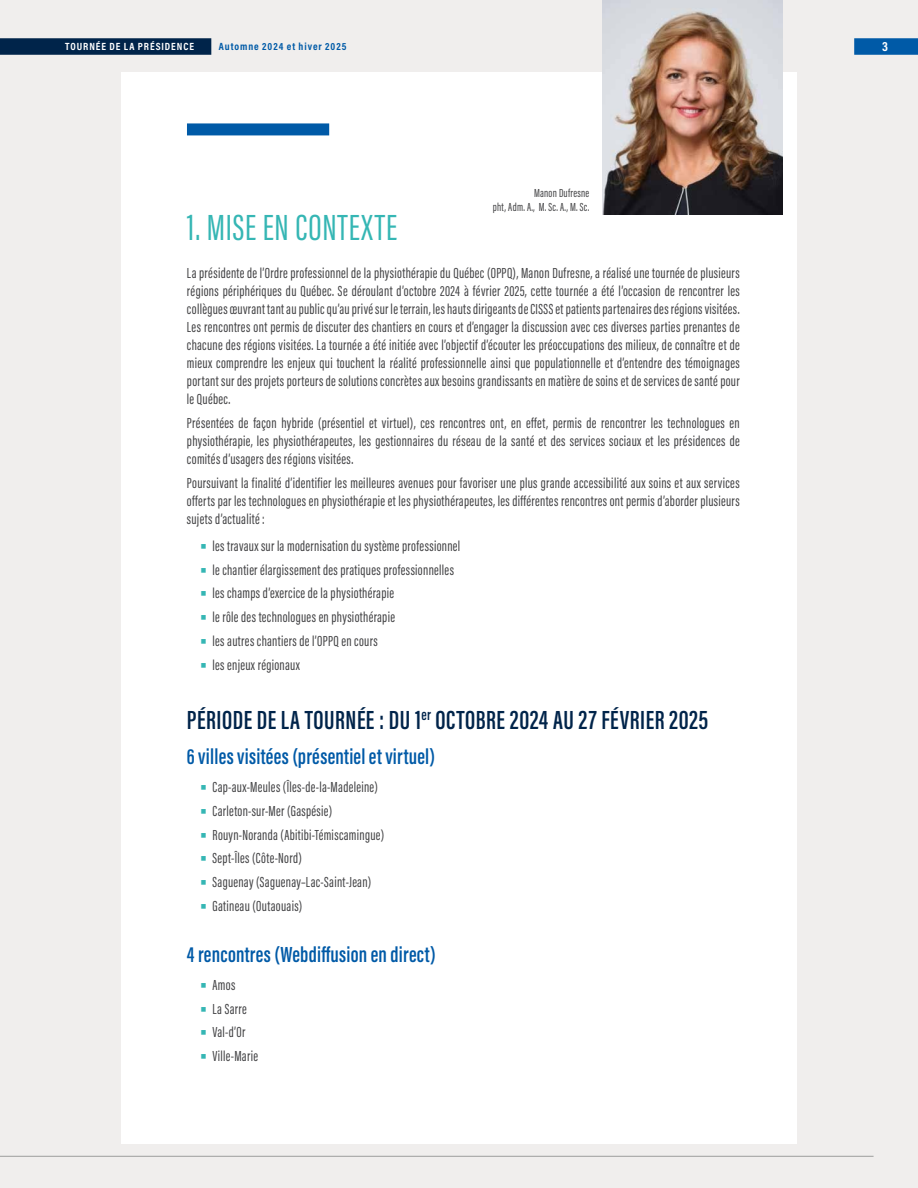
<style>
.page{position:relative;width:918px;height:1188px;background:#f0eeed}
.page>*{position:absolute;margin:0;border:0;box-sizing:border-box;transform-origin:0 0}
.t1{font:37.5px "Acumin Pro Extra Cond";letter-spacing:.025em;color:#35b6b4}
.t2{font:600 27px "Acumin Pro Extra Cond";letter-spacing:.02em;color:#00244a}
.t3{font:600 22.5px "Acumin Pro Extra Cond";letter-spacing:.01em;color:#005aa7}
.t4{font:15px/18px "Acumin Pro Extra Cond";letter-spacing:.02em;color:#404042;text-align:justify}
.t5{font:700 13.5px "Acumin Pro Cond";color:#fff}
.t6{font:12px/14.4px "Acumin Pro Extra Cond";letter-spacing:.02em;color:#404042;text-align:right}
.t7{font:700 10.5px "Acumin Pro Cond";letter-spacing:.09em;color:#005aa7}
.t8{font:700 10.5px "Acumin Pro Cond";letter-spacing:.09em;color:#fff}
.s1{font-family:"Acumin Pro Cond";font-weight:500;font-size:30px;color:#35b6b4}
</style>
<div class="page">
<div style="left:121px;top:72px;width:676px;height:1072px;background:#fff"></div>
<hr style="left:0;top:1156px;width:874px;height:1px;background:#9d9d9c">
<div style="left:187px;top:123px;width:142px;height:12px;background:#005aa7"></div>
<div style="left:854px;top:38px;width:64px;height:17px;background:#005aa7"></div>
<div style="left:0;top:38px;width:211px;height:17px;background:#00244a"></div>
<img style="left:602px;top:0;width:180px;height:215px">
<p class="t8" style="left:65px;top:40px;width:130px">TOURNÉE DE LA PRÉSIDENCE</p>
<p class="t7" style="left:219px;top:40px;width:129px">Automne 2024 et hiver 2025</p>
<p class="t5" style="left:882px;top:38px;width:7px">3</p>
<p class="t6" style="left:493px;top:185px;width:98px">Manon Dufresne<br>pht, Adm. A., M. Sc. A., M. Sc.</p>
<h1 class="t1" style="left:187px;top:205px;width:212px">1. MISE EN CONTEXTE</h1>
<p class="t4" style="left:187px;top:264px;width:554px">La présidente de l’Ordre professionnel de la physiothérapie du Québec (OPPQ), Manon Dufresne, a réalisé une tournée de plusieurs régions périphériques du Québec. Se déroulant d’octobre 2024 à février 2025, cette tournée a été l’occasion de rencontrer les collègues œuvrant tant au public qu’au privé sur le terrain, les hauts dirigeants de CISSS et patients partenaires des régions visitées.<br>Les rencontres ont permis de discuter des chantiers en cours et d’engager la discussion avec ces diverses parties prenantes de chacune des régions visitées. La tournée a été initiée avec l’objectif d’écouter les préoccupations des milieux, de connaître et de mieux comprendre les enjeux qui touchent la réalité professionnelle ainsi que populationnelle et d’entendre des témoignages portant sur des projets porteurs de solutions concrètes aux besoins grandissants en matière de soins et de services de santé pour le Québec.</p>
<p class="t4" style="left:187px;top:414px;width:554px">Présentées de façon hybride (présentiel et virtuel), ces rencontres ont, en effet, permis de rencontrer les technologues en physiothérapie, les physiothérapeutes, les gestionnaires du réseau de la santé et des services sociaux et les présidences de comités d’usagers des régions visitées.</p>
<p class="t4" style="left:187px;top:474px;width:554px">Poursuivant la finalité d’identifier les meilleures avenues pour favoriser une plus grande accessibilité aux soins et aux services offerts par les technologues en physiothérapie et les physiothérapeutes, les différentes rencontres ont permis d’aborder plusieurs sujets d’actualité :</p>
<p class="t4" style="left:200px;top:537px;width:262px"><span class="s1">•</span> les travaux sur la modernisation du système professionnel</p>
<p class="t4" style="left:200px;top:561px;width:256px"><span class="s1">•</span> le chantier élargissement des pratiques professionnelles</p>
<p class="t4" style="left:200px;top:584px;width:196px"><span class="s1">•</span> les champs d’exercice de la physiothérapie</p>
<p class="t4" style="left:200px;top:608px;width:197px"><span class="s1">•</span> le rôle des technologues en physiothérapie</p>
<p class="t4" style="left:200px;top:632px;width:180px"><span class="s1">•</span> les autres chantiers de l’OPPQ en cours</p>
<p class="t4" style="left:200px;top:656px;width:102px"><span class="s1">•</span> les enjeux régionaux</p>
<h2 class="t2" style="left:187px;top:703px;width:523px">PÉRIODE DE LA TOURNÉE : DU 1<sup>er</sup> OCTOBRE 2024 AU 27 FÉVRIER 2025</h2>
<h3 class="t3" style="left:187px;top:743px;width:250px">6 villes visitées (présentiel et virtuel)</h3>
<p class="t4" style="left:200px;top:778px;width:180px"><span class="s1">•</span> Cap-aux-Meules (Îles-de-la-Madeleine)</p>
<p class="t4" style="left:200px;top:802px;width:134px"><span class="s1">•</span> Carleton-sur-Mer (Gaspésie)</p>
<p class="t4" style="left:200px;top:826px;width:186px"><span class="s1">•</span> Rouyn-Noranda (Abitibi-Témiscamingue)</p>
<p class="t4" style="left:200px;top:849px;width:104px"><span class="s1">•</span> Sept-Îles (Côte-Nord)</p>
<p class="t4" style="left:200px;top:873px;width:173px"><span class="s1">•</span> Saguenay (Saguenay–Lac-Saint-Jean)</p>
<p class="t4" style="left:200px;top:897px;width:104px"><span class="s1">•</span> Gatineau (Outaouais)</p>
<h3 class="t3" style="left:187px;top:941px;width:250px">4 rencontres (Webdiffusion en direct)</h3>
<p class="t4" style="left:200px;top:976px;width:37px"><span class="s1">•</span> Amos</p>
<p class="t4" style="left:200px;top:1000px;width:49px"><span class="s1">•</span> La Sarre</p>
<p class="t4" style="left:200px;top:1023px;width:47px"><span class="s1">•</span> Val-d’Or</p>
<p class="t4" style="left:200px;top:1047px;width:60px"><span class="s1">•</span> Ville-Marie</p>
</div>
